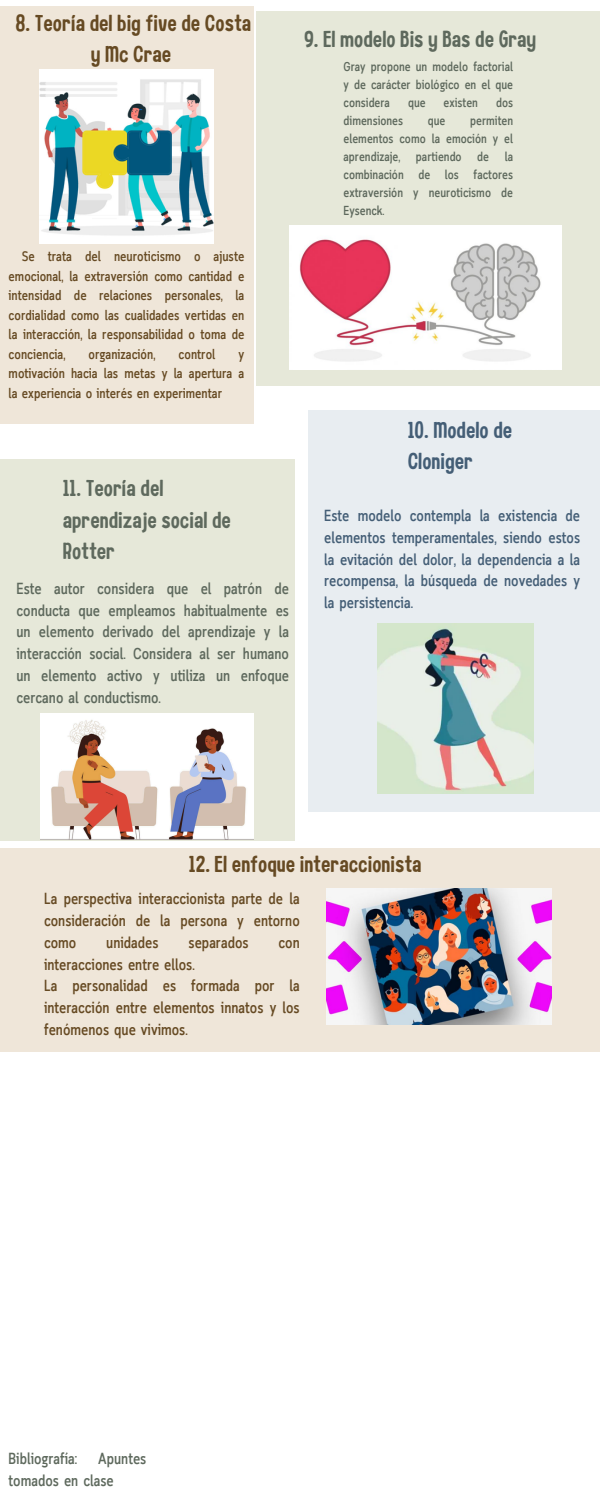
<style>
.page{position:relative;width:600px;height:1501px;background:#fff}
.page>*{position:absolute;margin:0;border:0;box-sizing:border-box;transform-origin:0 0}
.t1{font:23px/31.5px "Childling";color:#5e695d}
.t2{font:23px/31.5px "Childling";color:#664a23;text-align:center}
.t3{font:23px/31.5px "Childling";color:#445e76}
.t4{font:600 16px/21.8px "Cloud Cond";color:#5e695d;text-align:justify}
.t5{font:600 16px/21.8px "Cloud Cond";color:#664a23;text-align:justify}
.t6{font:600 16px/21.8px "Cloud Cond";color:#445e76;text-align:justify}
.t7{font:600 14px/19.5px "Cloud Cond";color:#664a23;text-align:justify}
.t8{font:600 13px/18px "Cloud Cond";color:#5e695d;text-align:justify}
</style>
<div class="page">
<div style="left:0;top:6px;width:253px;height:417px;background:#efe6d9"></div>
<div style="left:257px;top:11px;width:343px;height:375px;background:#e6e8d9"></div>
<div style="left:308px;top:410px;width:292px;height:401px;background:#e8edf1"></div>
<div style="left:0;top:459px;width:294px;height:381px;background:#e6e8d9"></div>
<div style="left:0;top:847px;width:600px;height:204px;background:#efe6d9"></div>
<img style="left:39px;top:70px;width:174px;height:174px">
<img style="left:290px;top:225px;width:271px;height:144px">
<img style="left:378px;top:623px;width:155px;height:170px">
<img style="left:41px;top:713px;width:213px;height:126px">
<img style="left:326px;top:888px;width:225px;height:136px">
<p class="t2" style="left:16px;top:8px;width:237px">8. Teoría del big five de Costa y Mc Crae</p>
<p class="t7" style="left:9px;top:248px;width:237px;text-indent:13px">Se trata del neuroticismo o ajuste emocional, la extraversión como cantidad e intensidad de relaciones personales, la cordialidad como las cualidades vertidas en la interacción, la responsabilidad o toma de conciencia,</p>
<p class="t7" style="left:89px;top:345px;width:68px">organización,</p>
<p class="t7" style="left:179px;top:345px;width:38px">control</p>
<p class="t7" style="left:9px;top:345px;width:237px;text-indent:230px">y motivación hacia las metas y la apertura a la experiencia o interés en experimentar</p>
<p class="t1" style="left:63px;top:473px;width:170px">11. Teoría del aprendizaje social de<br>Rotter</p>
<p class="t4" style="left:17px;top:578px;width:274px">Este autor considera que el patrón de conducta que empleamos habitualmente es un elemento derivado del aprendizaje y la interacción social. Considera al ser humano un elemento activo y utiliza un enfoque cercano al conductismo.</p>
<p class="t1" style="left:304px;top:24px;width:234px">9. El modelo Bis y Bas de Gray</p>
<p class="t8" style="left:344px;top:58px;width:171px">Gray propone un modelo factorial y de carácter biológico en el que considera</p>
<p class="t8" style="left:408px;top:94px;width:19px">que</p>
<p class="t8" style="left:444px;top:94px;width:36px">existen</p>
<p class="t8" style="left:496px;top:94px;width:19px">dos</p>
<p class="t8" style="left:344px;top:112px;width:61px">dimensiones</p>
<p class="t8" style="left:428px;top:112px;width:19px">que</p>
<p class="t8" style="left:344px;top:112px;width:171px;text-indent:127px">permiten elementos como la emoción y el aprendizaje, partiendo de la combinación de los factores extraversión y neuroticismo de Eysenck.</p>
<p class="t3" style="left:408px;top:415px;width:106px">10. Modelo de<br>Cloniger</p>
<p class="t6" style="left:324px;top:506px;width:258px">Este modelo contempla la existencia de elementos temperamentales, siendo estos la evitación del dolor, la dependencia a la recompensa, la búsqueda de novedades y la persistencia.</p>
<p class="t2" style="left:189px;top:849px;width:234px">12. El enfoque interaccionista</p>
<p class="t5" style="left:44px;top:889px;width:257px">La perspectiva interaccionista parte de la consideración de la persona y entorno como</p>
<p class="t5" style="left:106px;top:932px;width:54px">unidades</p>
<p class="t5" style="left:189px;top:932px;width:62px">separados</p>
<p class="t5" style="left:279px;top:932px;width:23px">con</p>
<p class="t5" style="left:44px;top:954px;width:257px;text-align:left">interacciones entre ellos.<br>La personalidad es formada por la interacción entre elementos innatos y los fenómenos que vivimos.</p>
<p class="t4" style="left:9px;top:1448px;width:70px">Bibliografía:</p>
<p class="t4" style="left:9px;top:1448px;width:139px;text-indent:90px">Apuntes tomados en clase</p>
</div>
